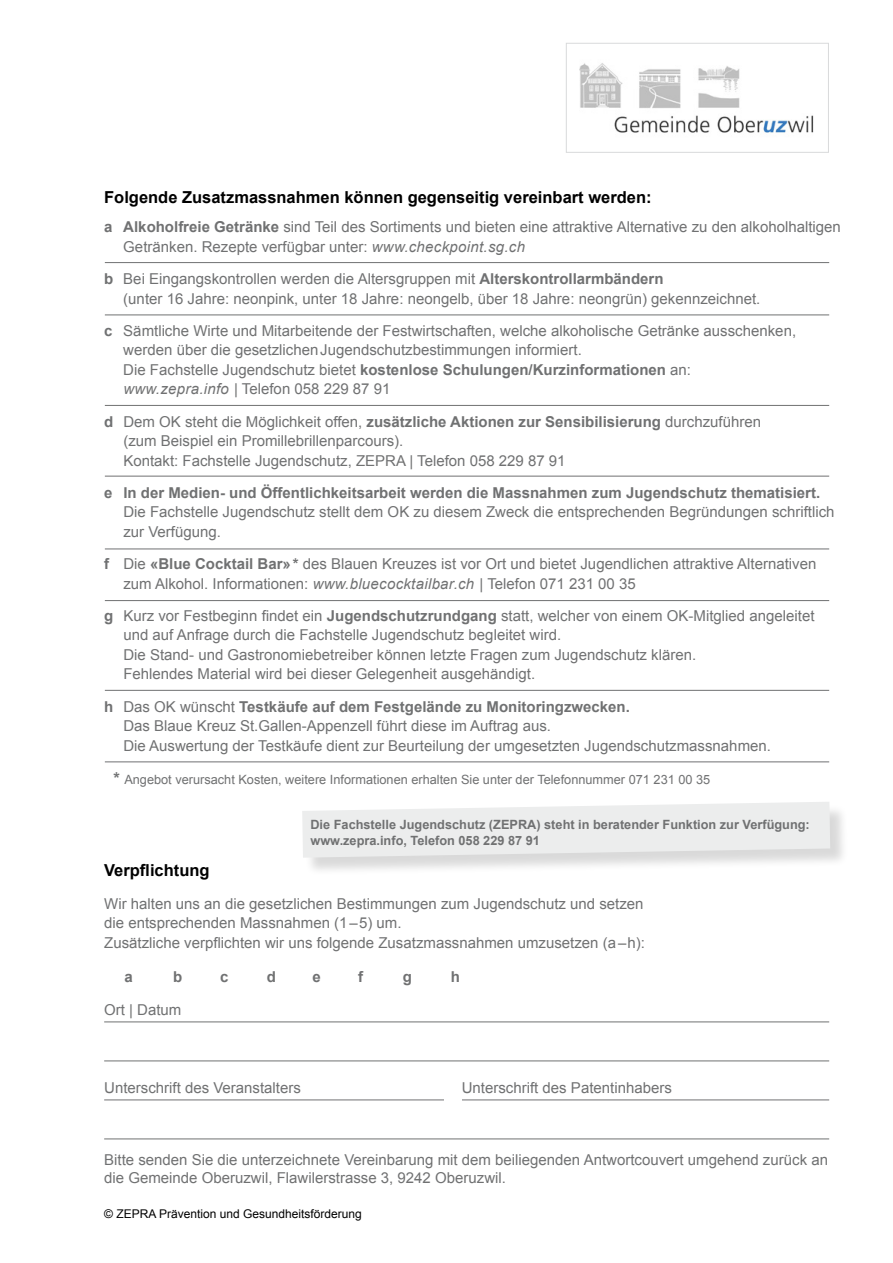
<style>
.page{position:relative;width:893px;height:1263px;background:#fff}
.page>*{position:absolute;margin:0;border:0;box-sizing:border-box;transform-origin:0 0}
.t1{font:700 16.5px "Arial";color:#000}
.t2{font:15px/19.5px "Arial";color:#707172}
.t3{font:700 15px "Arial";color:#707172}
.t4{font:700 12.75px/16.5px "Arial";color:#707172}
.t5{font:12.75px "Arial";color:#707172}
.t6{font:12px "Arial";color:#000}
.s1{font-weight:700}
.s2{font-style:italic}
.s3{font-weight:700;font-size:16.5px}
</style>
<div class="page">
<hr style="left:104px;top:1021px;width:725px;height:1px;background:#707172">
<hr style="left:104px;top:1060px;width:725px;height:1px;background:#707172">
<hr style="left:104px;top:1099px;width:725px;height:1px;background:#707172">
<hr style="left:104px;top:1138px;width:725px;height:1px;background:#707172">
<div style="left:444px;top:1065px;width:17px;height:64px;background:#fff"></div>
<hr style="left:105px;top:262px;width:724px;height:1px;background:#707172">
<hr style="left:105px;top:315px;width:724px;height:1px;background:#707172">
<hr style="left:105px;top:405px;width:724px;height:1px;background:#707172">
<hr style="left:105px;top:476px;width:724px;height:1px;background:#707172">
<hr style="left:105px;top:549px;width:724px;height:1px;background:#707172">
<hr style="left:105px;top:600px;width:724px;height:1px;background:#707172">
<hr style="left:105px;top:690px;width:724px;height:1px;background:#707172">
<hr style="left:105px;top:761px;width:724px;height:1px;background:#707172">
<div style="left:304px;top:803px;width:545px;height:73px;background:#000;opacity:.15"></div>
<svg style="left:302px;top:802px;width:528px;height:56px;background:#ebecec"></svg>
<img style="left:579px;top:63px;width:235px;height:70px">
<div style="left:566px;top:43px;width:263px;height:110px;border:1px solid #d9dadb"></div>
<p class="t1" style="left:104px;top:187px;width:549px">Folgende Zusatzmassnahmen können gegenseitig vereinbart werden:</p>
<p class="t2" style="left:123px;top:218px;width:719px;text-indent:-19px"><span class="s1">a Alkoholfreie Getränke</span> sind Teil des Sortiments und bieten eine attraktive Alternative zu den alkoholhaltigen<br>Getränken. Rezepte verfügbar unter: <span class="s2">www.checkpoint.sg.ch</span></p>
<p class="t2" style="left:123px;top:269px;width:639px;text-indent:-19px"><span class="s1">b</span> Bei Eingangskontrollen werden die Altersgruppen mit <span class="s1">Alterskontrollarmbändern<br></span>(unter 16 Jahre: neonpink, unter 18 Jahre: neongelb, über 18 Jahre: neongrün) gekennzeichnet.</p>
<p class="t2" style="left:123px;top:321px;width:674px;text-indent:-19px"><span class="s1">c</span> Sämtliche Wirte und Mitarbeitende der Festwirtschaften, welche alkoholische Getränke ausschenken, werden über die gesetzlichenJugendschutzbestimmungen informiert.<br>Die Fachstelle Jugendschutz bietet <span class="s1">kostenlose Schulungen/Kurzinformationen</span> an: <span class="s2">www.zepra.info</span> | Telefon 058 229 87 91</p>
<p class="t2" style="left:123px;top:412px;width:639px;text-indent:-19px"><span class="s1">d</span> Dem OK steht die Möglichkeit offen, <span class="s1">zusätzliche Aktionen zur Sensibilisierung</span> durchzuführen (zum Beispiel ein Promillebrillenparcours).<br>Kontakt: Fachstelle Jugendschutz, ZEPRA | Telefon 058 229 87 91</p>
<p class="t3" style="left:104px;top:483px;width:717px">e In der Medien- und Öffentlichkeitsarbeit werden die Massnahmen zum Jugendschutz thematisiert.</p>
<p class="t2" style="left:123px;top:503px;width:713px">Die Fachstelle Jugendschutz stellt dem OK zu diesem Zweck die entsprechenden Begründungen schriftlich zur Verfügung.</p>
<p class="t2" style="left:123px;top:554px;width:695px;text-indent:-19px"><span class="s1">f</span> Die <span class="s1">«Blue Cocktail Bar»*</span> des Blauen Kreuzes ist vor Ort und bietet Jugendlichen attraktive Alternativen zum Alkohol. Informationen: <span class="s2">www.bluecocktailbar.ch</span> | Telefon 071 231 00 35</p>
<p class="t2" style="left:123px;top:606px;width:693px;text-indent:-19px"><span class="s1">g</span> Kurz vor Festbeginn findet ein <span class="s1">Jugendschutzrundgang</span> statt, welcher von einem OK-Mitglied angeleitet und auf Anfrage durch die Fachstelle Jugendschutz begleitet wird.<br>Die Stand- und Gastronomiebetreiber können letzte Fragen zum Jugendschutz klären.<br>Fehlendes Material wird bei dieser Gelegenheit ausgehändigt.</p>
<p class="t2" style="left:123px;top:697px;width:649px;text-indent:-19px"><span class="s1">h</span> Das OK wünscht <span class="s1">Testkäufe auf dem Festgelände zu Monitoringzwecken.<br></span>Das Blaue Kreuz St.Gallen-Appenzell führt diese im Auftrag aus.<br>Die Auswertung der Testkäufe dient zur Beurteilung der umgesetzten Jugendschutzmassnahmen.</p>
<p class="t5" style="left:113px;top:771px;width:598px"><span class="s3">*</span> Angebot verursacht Kosten, weitere Informationen erhalten Sie unter der Telefonnummer 071 231 00 35</p>
<p class="t4" style="left:310px;top:816px;width:501px">Die Fachstelle Jugendschutz (ZEPRA) steht in beratender Funktion zur Verfügung: www.zepra.info, Telefon 058 229 87 91</p>
<p class="t1" style="left:104px;top:859px;width:107px">Verpflichtung</p>
<p class="t2" style="left:104px;top:894px;width:542px">Wir halten uns an die gesetzlichen Bestimmungen zum Jugendschutz und setzen die entsprechenden Massnahmen (1–5) um.<br>Zusätzliche verpflichten wir uns folgende Zusatzmassnahmen umzusetzen (a–h):</p>
<p class="t3" style="left:124px;top:966px;width:10px">a</p>
<p class="t3" style="left:173px;top:966px;width:11px">b</p>
<p class="t3" style="left:220px;top:966px;width:10px">c</p>
<p class="t3" style="left:267px;top:966px;width:11px">d</p>
<p class="t3" style="left:313px;top:966px;width:10px">e</p>
<p class="t3" style="left:358px;top:966px;width:6px">f</p>
<p class="t3" style="left:403px;top:966px;width:11px">g</p>
<p class="t3" style="left:451px;top:966px;width:11px">h</p>
<p class="t2" style="left:104px;top:1000px;width:79px">Ort | Datum</p>
<p class="t2" style="left:104px;top:1078px;width:198px">Unterschrift des Veranstalters</p>
<p class="t2" style="left:462px;top:1078px;width:212px">Unterschrift des Patentinhabers</p>
<p class="t2" style="left:104px;top:1152px;width:725px;line-height:17.2px">Bitte senden Sie die unterzeichnete Vereinbarung mit dem beiliegenden Antwortcouvert umgehend zurück an die Gemeinde Oberuzwil, Flawilerstrasse 3, 9242 Oberuzwil.</p>
<p class="t6" style="left:104px;top:1205px;width:259px">© ZEPRA Prävention und Gesundheitsförderung</p>
</div>
